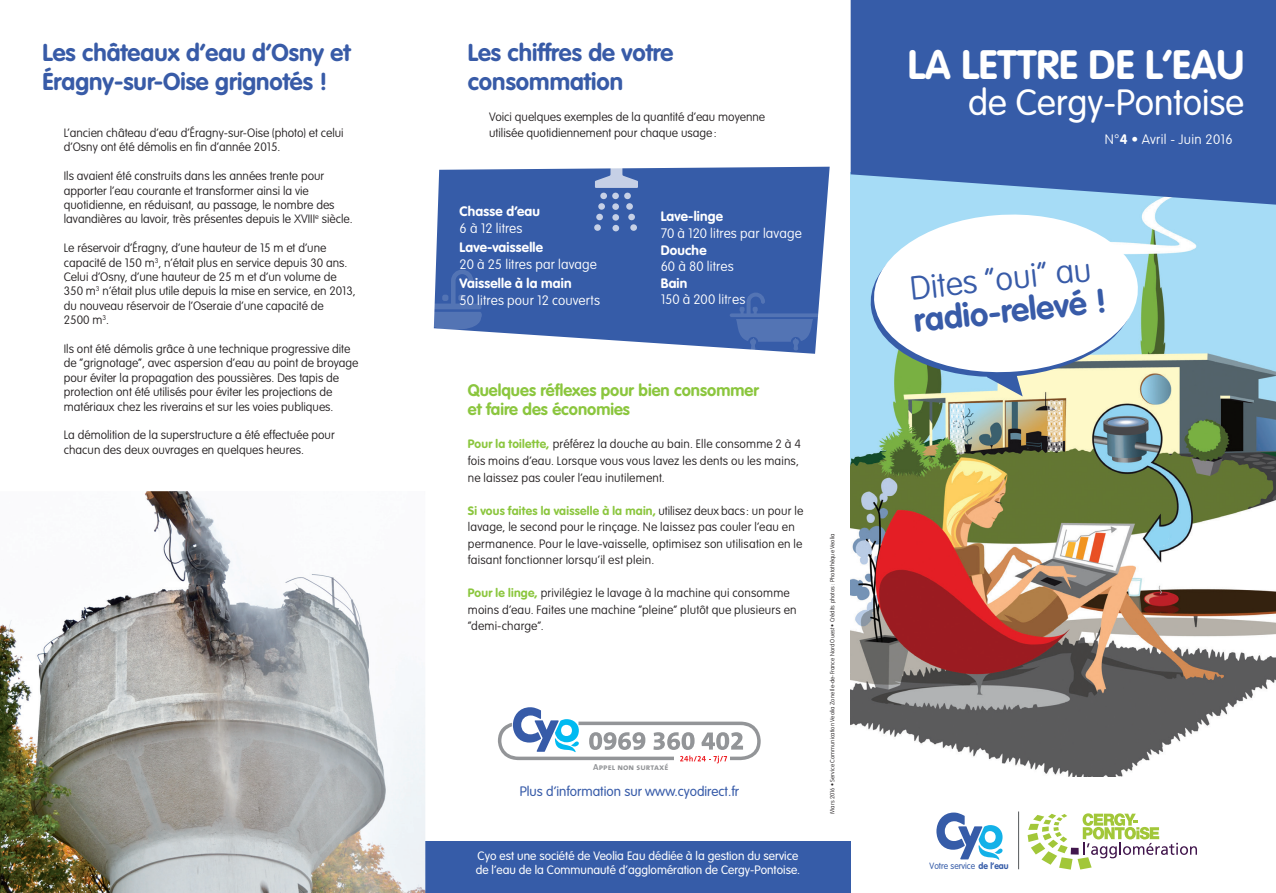
<style>
.page{position:relative;width:1276px;height:893px;background:#fff}
.page>*{position:absolute;margin:0;border:0;box-sizing:border-box;transform-origin:0 0}
.t1{font:700 40.5px "VAG Rounded";color:#fff}
.t2{font:300 36px "VAG Rounded";color:#fff}
.t3{font:100 33px/33px "VAG Rounded";color:#385ba8}
.t4{font:700 24px/28.8px "VAG Rounded";color:#385ba7}
.t5{font:700 16.5px/19.8px "VAG Rounded";color:#8bc63e}
.t6{font:100 13.5px "VAG Rounded";letter-spacing:.01em;color:#fff}
.t7{font:700 13.5px "VAG Rounded";letter-spacing:.015em;color:#fff}
.t8{font:300 13.5px "VAG Rounded";color:#375ba9}
.t9{font:100 12px/14.4px "VAG Rounded";color:#231f20}
.t10{font:300 12px/14.4px "VAG Rounded";color:#fff}
.t11{font:300 9px "VAG Rounded";color:#365ca8;scale:.95 1}
.t12{font:8.7px "The Sans Veolia W7 Bld";letter-spacing:.01em;color:#939598}
.t13{font:100 6px "VAG Rounded";color:#231f20}
.s1{font-weight:700;color:#8bc63e}
.s2{font-weight:700}
.s3{font-weight:700;color:#375ba7}
</style>
<div class="page">
<img style="left:850px;top:205px;width:426px;height:572px">
<svg style="left:1149px;top:528px;width:20px;height:19px"></svg>
<svg style="left:850px;top:0;width:426px;height:205px;fill:#365ca8"></svg>
<hr style="left:1018px;top:811px;width:1px;height:58px;background:#55585b">
<svg style="left:1027px;top:813px;width:170px;height:57px"></svg>
<svg style="left:936px;top:812px;width:66px;height:48px"></svg>
<div style="left:425px;top:842px;width:425px;height:51px;background:#365ca8"></div>
<svg style="left:498px;top:707px;width:263px;height:56px"></svg>
<img style="left:0;top:491px;width:425px;height:402px">
<svg style="left:435px;top:167px;width:394px;height:187px;fill:#365ca8"></svg>
<svg style="left:594px;top:167px;width:44px;height:64px"></svg>
<svg style="left:729px;top:293px;width:90px;height:57px"></svg>
<svg style="left:433px;top:268px;width:48px;height:62px"></svg>
<svg style="left:865px;top:214px;width:275px;height:168px;fill:#a6dcf5"></svg>
<svg style="left:987px;top:377px;width:35px;height:19px"></svg>
<svg style="left:868px;top:209px;width:275px;height:168px"></svg>
<h3 class="t4" style="left:43px;top:38px;width:309px">Les châteaux d’eau d’Osny et<br>Éragny-sur-Oise grignotés !</h3>
<p class="t9" style="left:64px;top:125px;width:281px">L’ancien château d’eau d’Éragny-sur-Oise (photo) et celui d’Osny ont été démolis en fin d’année 2015.</p>
<p class="t9" style="left:64px;top:169px;width:290px">Ils avaient été construits dans les années trente pour apporter l’eau courante et transformer ainsi la vie quotidienne, en réduisant, au passage, le nombre des lavandières au lavoir, très présentes depuis le XVIII<sup>e</sup> siècle.</p>
<p class="t9" style="left:64px;top:241px;width:293px">Le réservoir d’Éragny, d’une hauteur de 15 m et d’une capacité de 150 m<sup>3</sup>, n’était plus en service depuis 30 ans.<br>Celui d’Osny, d’une hauteur de 25 m et d’un volume de 350 m<sup>3</sup> n’était plus utile depuis la mise en service, en 2013, du nouveau réservoir de l’Oseraie d’une capacité de<br>2500 m<sup>3</sup>.</p>
<p class="t9" style="left:64px;top:341px;width:296px">Ils ont été démolis grâce à une technique progressive dite de “grignotage“, avec aspersion d’eau au point de broyage pour éviter la propagation des poussières. Des tapis de protection ont été utilisés pour éviter les projections de matériaux chez les riverains et sur les voies publiques.</p>
<p class="t9" style="left:64px;top:428px;width:272px">La démolition de la superstructure a été effectuée pour chacun des deux ouvrages en quelques heures.</p>
<h3 class="t4" style="left:468px;top:38px;width:207px">Les chiffres de votre consommation</h3>
<p class="t9" style="left:489px;top:108px;width:277px;line-height:16.2px">Voici quelques exemples de la quantité d’eau moyenne utilisée quotidiennement pour chaque usage:</p>
<p class="t7" style="left:459px;top:203px;width:82px">Chasse d’eau</p>
<p class="t6" style="left:459px;top:220px;width:64px">6 à 12 litres</p>
<p class="t7" style="left:459px;top:239px;width:85px">Lave-vaisselle</p>
<p class="t6" style="left:459px;top:256px;width:139px">20 à 25 litres par lavage</p>
<p class="t7" style="left:459px;top:275px;width:113px">Vaisselle à la main</p>
<p class="t6" style="left:459px;top:292px;width:142px">50 litres pour 12 couverts</p>
<p class="t7" style="left:661px;top:209px;width:64px">Lave-linge</p>
<p class="t6" style="left:661px;top:226px;width:142px">70 à 120 litres par lavage</p>
<p class="t7" style="left:661px;top:242px;width:47px">Douche</p>
<p class="t6" style="left:661px;top:259px;width:74px">60 à 80 litres</p>
<p class="t7" style="left:661px;top:275px;width:28px">Bain</p>
<p class="t6" style="left:661px;top:292px;width:86px">150 à 200 litres</p>
<h3 class="t5" style="left:468px;top:380px;width:292px">Quelques réflexes pour bien consommer et faire des économies</h3>
<p class="t9" style="left:468px;top:436px;width:334px;line-height:16.5px"><span class="s1">Pour la toilette,</span> préférez la douche au bain. Elle consomme 2 à 4 fois moins d’eau. Lorsque vous vous lavez les dents ou les mains, ne laissez pas couler l’eau inutilement.</p>
<p class="t9" style="left:468px;top:502px;width:337px;line-height:16.5px"><span class="s1">Si vous faites la vaisselle à la main,</span> utilisez deux bacs: un pour le lavage, le second pour le rinçage. Ne laissez pas couler l’eau en permanence. Pour le lave-vaisselle, optimisez son utilisation en le faisant fonctionner lorsqu’il est plein.</p>
<p class="t9" style="left:468px;top:585px;width:330px;line-height:16.5px"><span class="s1">Pour le linge,</span> privilégiez le lavage à la machine qui consomme moins d’eau. Faites une machine “pleine“ plutôt que plusieurs en “demi-charge“.</p>
<p class="t12" style="left:593px;top:762px;width:77px">APPEL NON SURTAXÉ</p>
<p class="t8" style="left:520px;top:783px;width:221px">Plus d’information sur www.cyodirect.fr</p>
<p class="t10" style="left:476px;top:848px;width:326px">Cyo est une société de Veolia Eau dédiée à la gestion du service de l’eau de la Communauté d’agglomération de Cergy-Pontoise.</p>
<p class="t13" style="left:829px;top:813px;width:281px;rotate:-90deg">Mars 2016 • Service Communication Veolia Zone Ile-de-France Nord Ouest • Crédits photos : Photothèque Veolia</p>
<h1 class="t1" style="left:908px;top:41px;width:338px">LA LETTRE DE L‘EAU</h1>
<h2 class="t2" style="left:968px;top:82px;width:278px">de Cergy-Pontoise</h2>
<p class="t6" style="left:1105px;top:132px;width:129px">N°<span class="s2">4</span> • Avril - Juin 2016</p>
<h3 class="t3" style="left:908px;top:272px;width:195px;rotate:-6deg">Dites “oui” au <span class="s2">radio-relevé</span> <span class="s3">!</span></h3>
<p class="t11" style="left:929px;top:861px;width:85px">Votre service <span class="s2">de l’eau</span></p>
</div>
